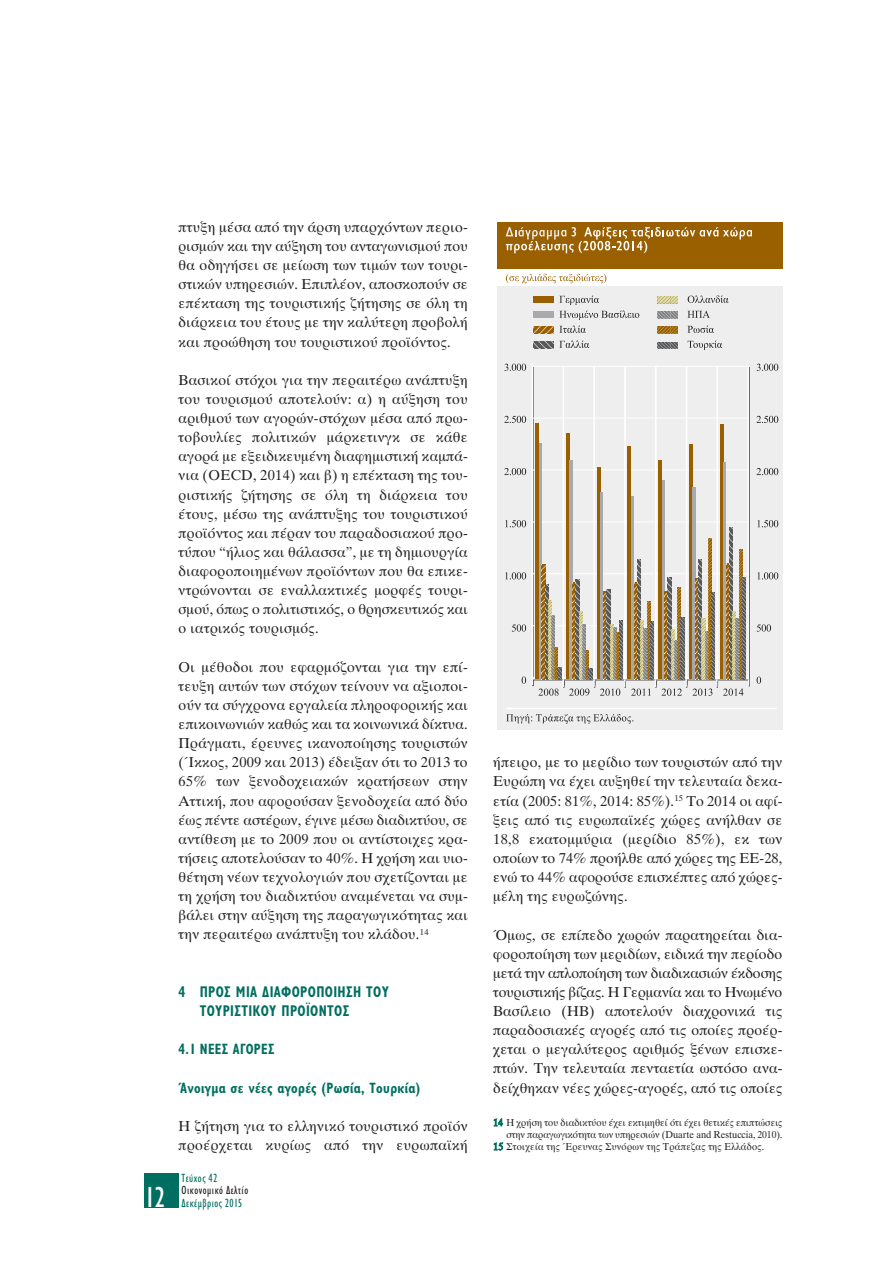
<style>
.page{position:relative;width:893px;height:1263px;background:#fff}
.page>*{position:absolute;margin:0;border:0;box-sizing:border-box;transform-origin:0 0}
.t1{font:condensed 30px "Gill Sans";color:#fff}
.t2{font:700 15.6px/19.2px "Mf Gill Semi Cond";letter-spacing:.025em;color:#006e60;scale:.85 1}
.t3{font:15px/19.2px "UB Times";letter-spacing:.025em;color:#231f20;text-align:justify}
.t4{font:700 15px "Mf Gill Semi Cond";letter-spacing:.025em;color:#006e60;scale:.85 1}
.t5{font:12px/12.8px "Mf Gill Cond";letter-spacing:.045em;color:#231f20;scale:.95 1}
.t6{font:12px "Mf Gill Cond";letter-spacing:.045em;color:#006e60;scale:.95 1}
.t7{font:10.5px "UB Times";letter-spacing:.01em;color:#231f20;scale:.95 1}
.s1{color:#006e60}
</style>
<div class="page">
<div style="left:145px;top:1173px;width:34px;height:34px;background:#006e60"></div>
<div style="left:497px;top:286px;width:285px;height:444px;background:#eeeeef"></div>
<div style="left:497px;top:222px;width:285px;height:47px;background:#9a6000"></div>
<svg style="left:506px;top:227px;width:246px;height:26px"></svg>
<hr style="left:506px;top:708px;width:271px;height:1px;background:#fff">
<svg style="left:506px;top:714px;width:127px;height:9px"></svg>
<svg style="left:506px;top:274px;width:100px;height:9px"></svg>
<div style="left:533px;top:297px;width:21px;height:6px;background:#9a6000"></div>
<div style="left:533px;top:312px;width:21px;height:6px;background:#a8a9ad"></div>
<svg style="left:533px;top:327px;width:21px;height:6px"></svg>
<svg style="left:559px;top:296px;width:80px;height:37px"></svg>
<svg style="left:559px;top:340px;width:30px;height:8px"></svg>
<svg style="left:533px;top:342px;width:21px;height:6px"></svg>
<svg style="left:657px;top:297px;width:21px;height:6px"></svg>
<svg style="left:657px;top:312px;width:21px;height:6px"></svg>
<svg style="left:657px;top:327px;width:21px;height:6px"></svg>
<svg style="left:657px;top:342px;width:21px;height:6px"></svg>
<svg style="left:688px;top:295px;width:40px;height:8px"></svg>
<svg style="left:687px;top:311px;width:23px;height:7px"></svg>
<svg style="left:687px;top:326px;width:27px;height:7px"></svg>
<svg style="left:688px;top:341px;width:34px;height:9px"></svg>
<svg style="left:504px;top:363px;width:274px;height:333px"></svg>
<p class="t3" style="left:179px;top:217px;width:291px">πτυξη µέσα από την άρση υπαρχόντων περιο&shy;ρισµών και την αύξηση του ανταγωνισµού που θα οδηγήσει σε µείωση των τιµών των τουρι&shy;στικών υπηρεσιών. Επιπλέον, αποσκοπούν σε επέκταση της τουριστικής ζήτησης σε όλη τη διάρκεια του έτους µε την καλύτερη προβολή και προώθηση του τουριστικού προϊόντος.</p>
<p class="t3" style="left:179px;top:370px;width:291px">Βασικοί στόχοι για την περαιτέρω ανάπτυξη του τουρισµού αποτελούν: α) η αύξηση του αριθµού των αγορών-στόχων µέσα από πρω&shy;τοβουλίες πολιτικών µάρκετινγκ σε κάθε αγορά µε εξειδικευµένη διαφηµιστική καµπά&shy;νια (OECD, 2014) και β) η επέκταση της του&shy;ριστικής ζήτησης σε όλη τη διάρκεια του έτους, µέσω της ανάπτυξης του τουριστικού προϊόντος και πέραν του παραδοσιακού προ&shy;τύπου “ήλιος και θάλασσα”, µε τη δηµιουργία διαφοροποιηµένων προϊόντων που θα επικε&shy;ντρώνονται σε εναλλακτικές µορφές τουρι&shy;σµού, όπως ο πολιτιστικός, ο θρησκευτικός και ο ιατρικός τουρισµός.</p>
<p class="t3" style="left:179px;top:657px;width:291px">Οι µέθοδοι που εφαρµόζονται για την επί&shy;τευξη αυτών των στόχων τείνουν να αξιοποι&shy;ούν τα σύγχρονα εργαλεία πληροφορικής και επικοινωνιών καθώς και τα κοινωνικά δίκτυα.<br>Πράγµατι, έρευνες ικανοποίησης τουριστών (Ίκκος, 2009 και 2013) έδειξαν ότι το 2013 το 65% των ξενοδοχειακών κρατήσεων στην Αττική, που αφορούσαν ξενοδοχεία από δύο έως πέντε αστέρων, έγινε µέσω διαδικτύου, σε αντίθεση µε το 2009 που οι αντίστοιχες κρα&shy;τήσεις αποτελούσαν το 40%. Η χρήση και υιο&shy;θέτηση νέων τεχνολογιών που σχετίζονται µε τη χρήση του διαδικτύου αναµένεται να συµ&shy;βάλει στην αύξηση της παραγωγικότητας και την περαιτέρω ανάπτυξη του κλάδου.<sup>14</sup></p>
<p class="t1" style="left:145px;top:1181px;width:22px">12</p>
<p class="t2" style="left:200px;top:982px;width:224px;text-indent:-21px">4 ΠΡΟΣ ΜΙΑ ∆ΙΑΦΟΡΟΠΟΙΗΣΗ ΤΟΥ<br>ΤΟΥΡΙΣΤΙΚΟΥ ΠΡΟΪΟΝΤΟΣ</p>
<p class="t4" style="left:179px;top:1041px;width:114px">4.1 ΝΕΕΣ ΑΓΟΡΕΣ</p>
<p class="t4" style="left:179px;top:1079px;width:286px">Άνοιγµα σε νέες αγορές (Ρωσία, Τουρκία)</p>
<p class="t3" style="left:179px;top:1116px;width:291px">Η ζήτηση για το ελληνικό τουριστικό προϊόν προέρχεται κυρίως από την ευρωπαϊκή</p>
<p class="t5" style="left:182px;top:1171px;width:72px"><span class="s1">Τεύχος 42<br></span>Οικονοµικό ∆ελτίο</p>
<p class="t6" style="left:182px;top:1197px;width:65px">∆εκέµβριος 2015</p>
<p class="t3" style="left:493px;top:753px;width:291px">ήπειρο, µε το µερίδιο των τουριστών από την Ευρώπη να έχει αυξηθεί την τελευταία δεκα&shy;ετία (2005: 81%, 2014: 85%).<sup>15</sup> Το 2014 οι αφί&shy;ξεις από τις ευρωπαϊκές χώρες ανήλθαν σε 18,8 εκατοµµύρια (µερίδιο 85%), εκ των οποίων το 74% προήλθε από χώρες της ΕΕ-28, ενώ το 44% αφορούσε επισκέπτες από χώρες&shy;µέλη της ευρωζώνης.</p>
<p class="t3" style="left:493px;top:925px;width:291px">Όµως, σε επίπεδο χωρών παρατηρείται δια&shy;φοροποίηση των µεριδίων, ειδικά την περίοδο µετά την απλοποίηση των διαδικασιών έκδοσης τουριστικής βίζας. Η Γερµανία και το Ηνωµένο Βασίλειο (ΗΒ) αποτελούν διαχρονικά τις παραδοσιακές αγορές από τις οποίες προέρ&shy;χεται ο µεγαλύτερος αριθµός ξένων επισκε&shy;πτών. Την τελευταία πενταετία ωστόσο ανα&shy;δείχθηκαν νέες χώρες-αγορές, από τις οποίες</p>
<p class="t7" style="left:493px;top:1117px;width:306px"><span class="s1">14</span> Η χρήση του διαδικτύου έχει εκτιµηθεί ότι έχει θετικές επιπτώσεις</p>
<p class="t7" style="left:507px;top:1129px;width:292px">στην παραγωγικότητα των υπηρεσιών (Duarte and Restuccia, 2010).</p>
<p class="t7" style="left:493px;top:1141px;width:287px"><span class="s1">15</span> Στοιχεία της Έρευνας Συνόρων της Τράπεζας της Ελλάδος.</p>
</div>
